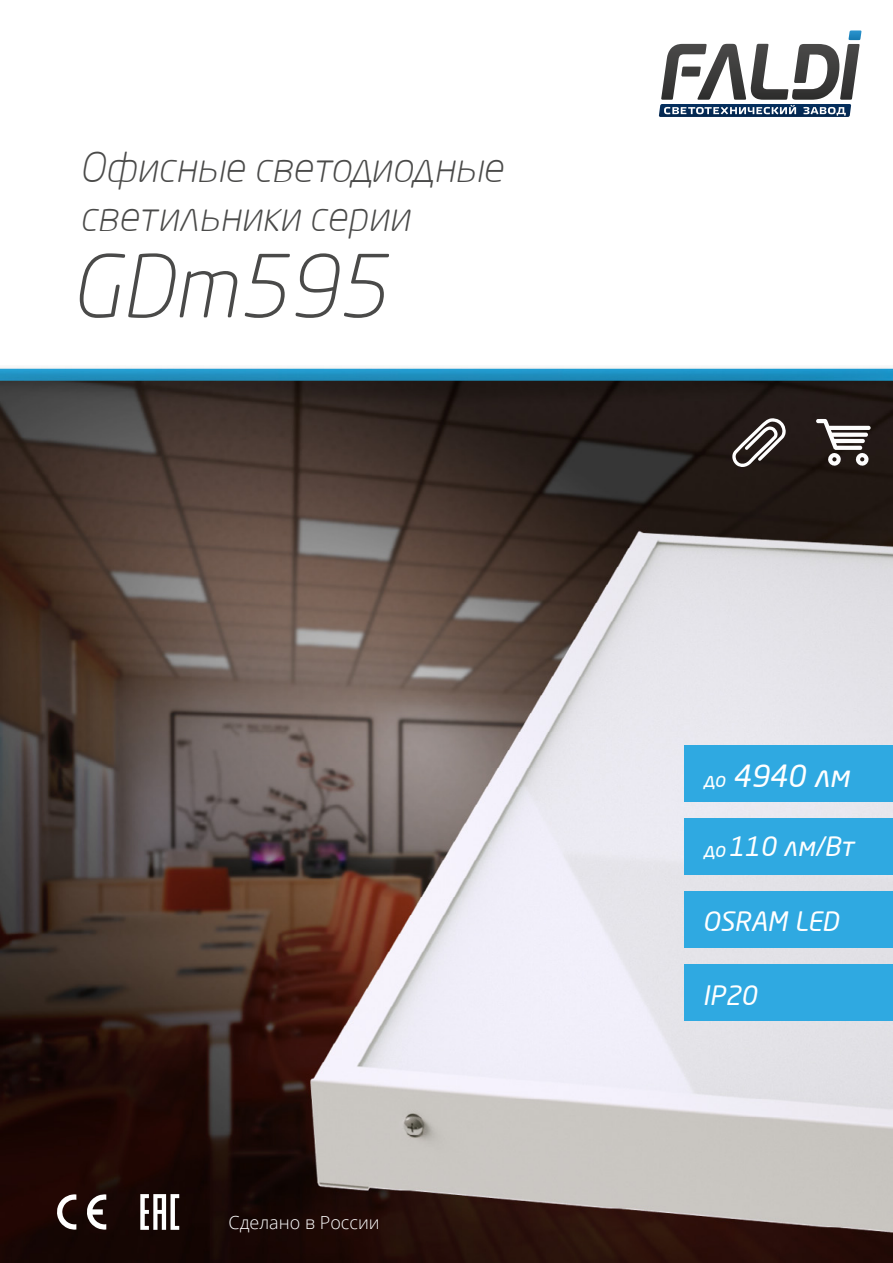
<style>
.page{position:relative;width:893px;height:1263px;background:#fff}
.page>*{position:absolute;margin:0;border:0;box-sizing:border-box;transform-origin:0 0}
.t1{font:italic 300 85.5px "Neo Sans Pro";color:#4a4a49}
.t2{font:italic 300 40.5px/48.6px "Neo Sans Pro";color:#4a4a49}
.t3{font:italic 30px "Neo Sans Pro";color:#fff}
.t4{font:italic 26.25px "Neo Sans Pro";color:#fff}
.t5{font:300 18px "Open Sans";color:#fff}
.s1{font-size:19.95px}
</style>
<div class="page">
<img style="left:0;top:367px;width:893px;height:896px">
<svg style="left:659px;top:30px;width:202px;height:87px"></svg>
<svg style="left:816px;top:419px;width:55px;height:47px"></svg>
<svg style="left:732px;top:418px;width:54px;height:49px"></svg>
<svg style="left:140px;top:1194px;width:39px;height:36px"></svg>
<svg style="left:57px;top:1194px;width:49px;height:36px"></svg>
<div style="left:684px;top:745px;width:209px;height:57px;background:#2fa9e1"></div>
<div style="left:684px;top:818px;width:209px;height:57px;background:#2fa9e1"></div>
<div style="left:684px;top:891px;width:209px;height:57px;background:#2fa9e1"></div>
<div style="left:684px;top:964px;width:209px;height:57px;background:#2fa9e1"></div>
<p class="t2" style="left:80px;top:142px;width:425px">Офисные светодиодные светильники серии</p>
<h1 class="t1" style="left:71px;top:235px;width:317px">GDm595</h1>
<p class="t5" style="left:229px;top:1210px;width:153px">Сделано в России</p>
<p class="t3" style="left:703px;top:758px;width:148px"><span class="s1">до</span> 4940 лм</p>
<p class="t4" style="left:703px;top:831px;width:152px"><span class="s1">до</span> 110 лм/Вт</p>
<p class="t4" style="left:702px;top:905px;width:138px">OSRAM LED</p>
<p class="t4" style="left:702px;top:979px;width:56px">IP20</p>
</div>
